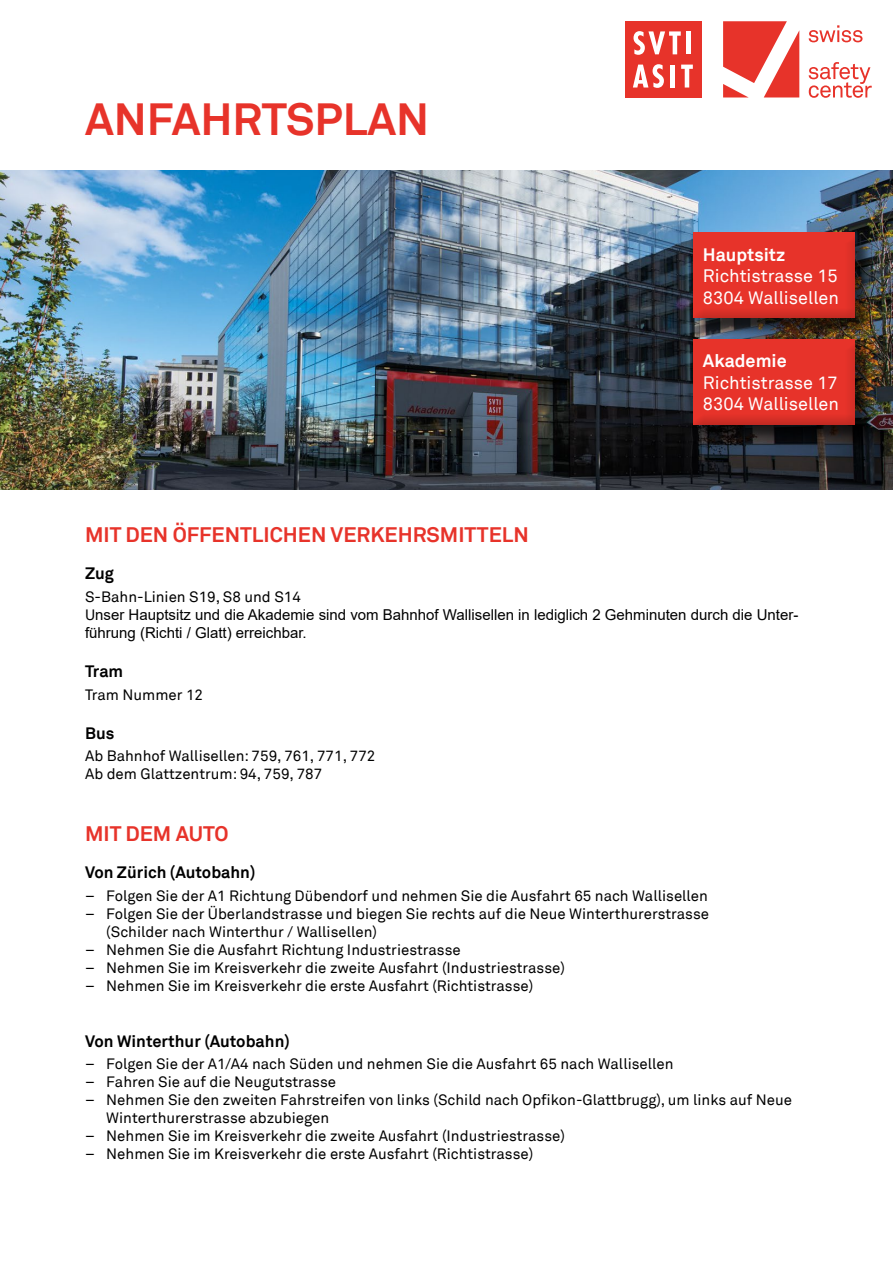
<style>
.page{position:relative;width:893px;height:1263px;background:#fff}
.page>*{position:absolute;margin:0;border:0;box-sizing:border-box;transform-origin:0 0}
.t1{font:700 45px "Akkurat TT";color:#e7332a}
.t2{font:700 21px "Akkurat TT";color:#e7332a}
.t3{font:18px/21.6px "Akkurat TT";color:#fff}
.t4{font:700 18px "Akkurat TT";color:#fff}
.t5{font:700 16.5px "Akkurat TT";color:#000}
.t6{font:15px/18px "Akkurat TT";color:#000}
.t7{font:15px/18px "Arial";color:#000}
.s1{font-family:"Akkurat TT"}
</style>
<div class="page">
<img style="left:0;top:170px;width:893px;height:319px">
<svg style="left:723px;top:21px;width:76px;height:76px"></svg>
<svg style="left:809px;top:25px;width:53px;height:17px"></svg>
<svg style="left:809px;top:62px;width:63px;height:36px"></svg>
<div style="left:625px;top:21px;width:77px;height:77px;background:#e7332a"></div>
<div style="left:686px;top:31px;width:5px;height:23px;background:#fff"></div>
<svg style="left:681px;top:65px;width:12px;height:23px"></svg>
<svg style="left:633px;top:64px;width:31px;height:24px"></svg>
<svg style="left:633px;top:31px;width:48px;height:24px"></svg>
<hr style="left:671px;top:65px;width:4px;height:23px;background:#fff">
<div style="left:695px;top:235px;width:178px;height:102px;background:#000;opacity:.62"></div>
<div style="left:682px;top:223px;width:181px;height:96px;background:#fff;opacity:.3"></div>
<div style="left:688px;top:227px;width:178px;height:92px;background:#000;opacity:.34"></div>
<div style="left:695px;top:342px;width:178px;height:101px;background:#000;opacity:.62"></div>
<div style="left:682px;top:329px;width:181px;height:96px;background:#fff;opacity:.3"></div>
<div style="left:688px;top:333px;width:178px;height:92px;background:#000;opacity:.34"></div>
<h1 class="t1" style="left:85px;top:92px;width:346px">ANFAHRTSPLAN</h1>
<p class="t4" style="left:703px;top:243px;width:84px">Hauptsitz</p>
<p class="t3" style="left:703px;top:265px;width:138px">Richtistrasse 15<br>8304 Wallisellen</p>
<p class="t4" style="left:703px;top:350px;width:85px">Akademie</p>
<p class="t3" style="left:703px;top:372px;width:138px">Richtistrasse 17<br>8304 Wallisellen</p>
<h2 class="t2" style="left:85px;top:521px;width:445px">MIT DEN ÖFFENTLICHEN VERKEHRSMITTELN</h2>
<p class="t5" style="left:85px;top:563px;width:30px">Zug</p>
<p class="t6" style="left:85px;top:587px;width:217px">S-Bahn-Linien S19, S8 und S14</p>
<p class="t7" style="left:85px;top:605px;width:715px"><span class="s1">U</span>nser Hauptsitz und die Akademie sind vom Bahnhof Wallisellen in lediglich 2 Gehminuten durch die Unter&shy;führung (Richti / Glatt) erreichbar.</p>
<p class="t5" style="left:85px;top:661px;width:40px">Tram</p>
<p class="t6" style="left:85px;top:685px;width:120px">Tram Nummer 12</p>
<p class="t5" style="left:85px;top:723px;width:31px">Bus</p>
<p class="t6" style="left:85px;top:747px;width:292px">Ab Bahnhof Wallisellen: 759, 761, 771, 772<br>Ab dem Glattzentrum: 94, 759, 787</p>
<h2 class="t2" style="left:85px;top:820px;width:145px">MIT DEM AUTO</h2>
<p class="t5" style="left:85px;top:862px;width:172px">Von Zürich (Autobahn)</p>
<p class="t6" style="left:85px;top:886px;width:624px">– Folgen Sie der A1 Richtung Dübendorf und nehmen Sie die Ausfahrt 65 nach Wallisellen</p>
<p class="t6" style="left:106px;top:904px;width:604px;text-indent:-21px">– Folgen Sie der Überlandstrasse und biegen Sie rechts auf die Neue Winterthurerstrasse (Schilder nach Winterthur / Wallisellen)</p>
<p class="t6" style="left:85px;top:940px;width:377px">– Nehmen Sie die Ausfahrt Richtung Industriestrasse</p>
<p class="t6" style="left:85px;top:958px;width:481px">– Nehmen Sie im Kreisverkehr die zweite Ausfahrt (Industriestrasse)</p>
<p class="t6" style="left:85px;top:976px;width:450px">– Nehmen Sie im Kreisverkehr die erste Ausfahrt (Richtistrasse)</p>
<p class="t5" style="left:85px;top:1030px;width:206px">Von Winterthur (Autobahn)</p>
<p class="t6" style="left:85px;top:1054px;width:590px">– Folgen Sie der A1/A4 nach Süden und nehmen Sie die Ausfahrt 65 nach Wallisellen</p>
<p class="t6" style="left:85px;top:1072px;width:253px">– Fahren Sie auf die Neugutstrasse</p>
<p class="t6" style="left:106px;top:1090px;width:687px;text-indent:-21px">– Nehmen Sie den zweiten Fahrstreifen von links (Schild nach Opfikon-Glattbrugg), um links auf Neue<br>Winterthurerstrasse abzubiegen</p>
<p class="t6" style="left:85px;top:1126px;width:481px">– Nehmen Sie im Kreisverkehr die zweite Ausfahrt (Industriestrasse)</p>
<p class="t6" style="left:85px;top:1144px;width:450px">– Nehmen Sie im Kreisverkehr die erste Ausfahrt (Richtistrasse)</p>
</div>
